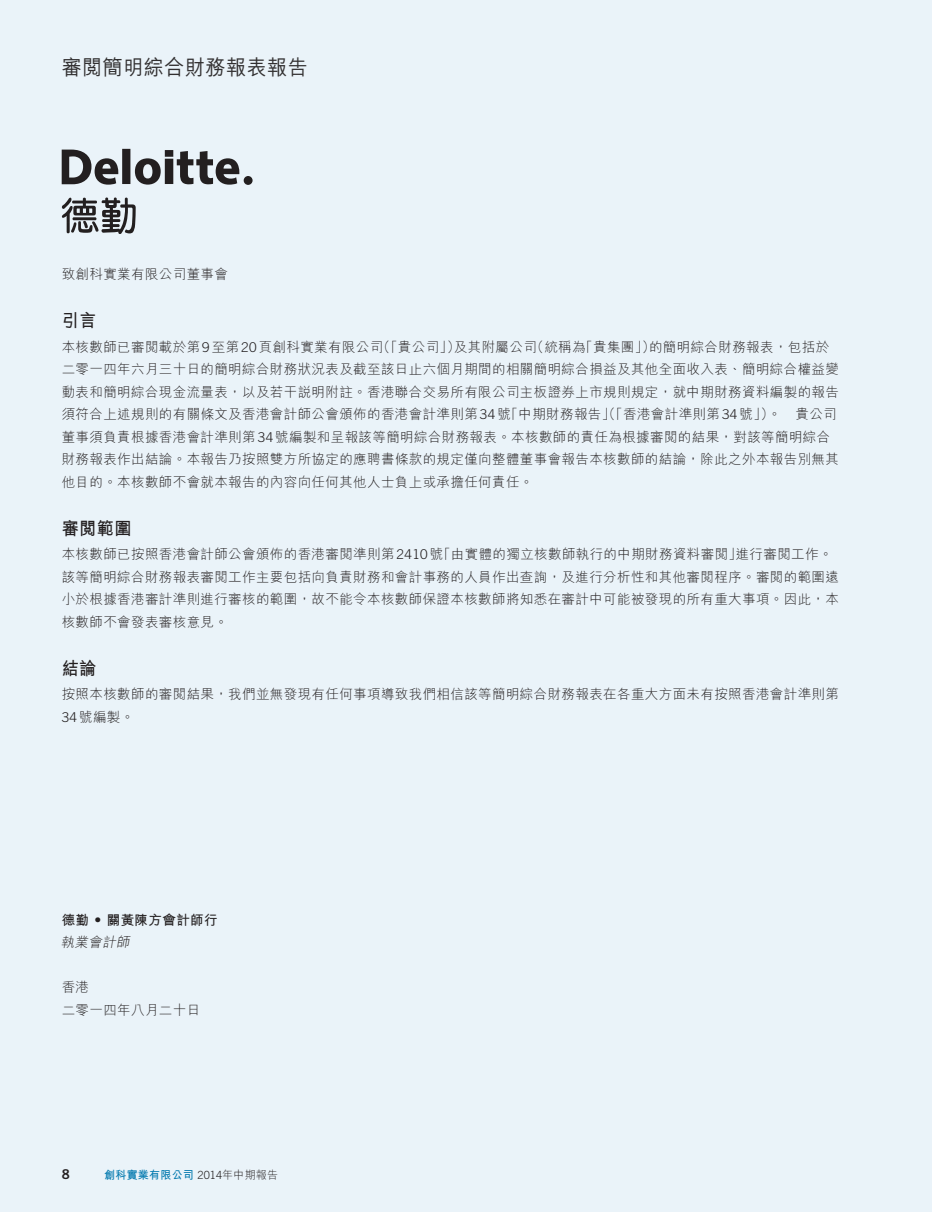
<style>
.page{position:relative;width:936px;height:1212px;background:#fff}
.page>*{position:absolute;margin:0;border:0;box-sizing:border-box;transform-origin:0 0}
.t1{font:500 21px "M Hei HK";letter-spacing:.03em;color:#312f30;scale:.95 1}
._3__標題{font:700 18px "M Hei HK";letter-spacing:.03em;color:#231f20;scale:.95 1}
._1__內文{font:300 13.5px/22.5px "M Hei HK";letter-spacing:.03em;color:#231f20}
._1__內文-2{font:700 13.5px "M Hei HK";letter-spacing:.03em;color:#231f20}
._1__內文-3{font:italic 300 13.5px "M Hei HK";color:#231f20}
.t2{font:13.5px "Trade Gothic LT Std Bd 2";color:#231f20}
.t3{font:700 11.25px "M Hei HK";letter-spacing:.025em;color:#0078ae}
.s1{font-family:"Trade Gothic LT Std"}
.s2{font-family:"Trade Gothic LT Std";font-weight:300;color:#231f20}
.s3{font-weight:300;color:#231f20}
</style>
<div class="page">
<div style="left:0;top:0;width:931px;height:1212px;background:#eaf3f9"></div>
<svg style="left:62px;top:149px;width:190px;height:36px"></svg>
<svg style="left:62px;top:197px;width:74px;height:37px"></svg>
<h1 class="t1" style="left:62px;top:52px;width:260px">審閱簡明綜合財務報表報告</h1>
<p class="_1__內文" style="left:62px;top:263px;width:168px">致創科實業有限公司董事會</p>
<p class="_3__標題" style="left:62px;top:307px;width:38px">引言</p>
<p class="_1__內文" style="left:62px;top:335px;width:778px">本核數師已審閱載於第<span class="s1">9</span>至第<span class="s1">20</span>頁創科實業有限公司（「貴公司」）及其附屬公司（統稱為「貴集團」）的簡明綜合財務報表，包括於二零一四年六月三十日的簡明綜合財務狀況表及截至該日止六個月期間的相關簡明綜合損益及其他全面收入表、簡明綜合權益變動表和簡明綜合現金流量表，以及若干說明附註。香港聯合交易所有限公司主板證券上市規則規定，就中期財務資料編製的報告須符合上述規則的有關條文及香港會計師公會頒佈的香港會計準則第<span class="s1">34</span>號「中期財務報告」（「香港會計準則第<span class="s1">34</span>號」）。 貴公司董事須負責根據香港會計準則第<span class="s1">34</span>號編製和呈報該等簡明綜合財務報表。本核數師的責任為根據審閱的結果，對該等簡明綜合財務報表作出結論。本報告乃按照雙方所協定的應聘書條款的規定僅向整體董事會報告本核數師的結論，除此之外本報告別無其他目的。本核數師不會就本報告的內容向任何其他人士負上或承擔任何責任。</p>
<p class="_3__標題" style="left:62px;top:515px;width:75px">審閱範圍</p>
<p class="_1__內文" style="left:62px;top:543px;width:778px">本核數師已按照香港會計師公會頒佈的香港審閱準則第<span class="s1">2410</span>號「由實體的獨立核數師執行的中期財務資料審閱」進行審閱工作。該等簡明綜合財務報表審閱工作主要包括向負責財務和會計事務的人員作出查詢，及進行分析性和其他審閱程序。審閱的範圍遠小於根據香港審計準則進行審核的範圍，故不能令本核數師保證本核數師將知悉在審計中可能被發現的所有重大事項。因此，本核數師不會發表審核意見。</p>
<p class="_3__標題" style="left:62px;top:655px;width:38px">結論</p>
<p class="_1__內文" style="left:62px;top:683px;width:778px">按照本核數師的審閱結果，我們並無發現有任何事項導致我們相信該等簡明綜合財務報表在各重大方面未有按照香港會計準則第<br><span class="s1">34</span>號編製。</p>
<p class="_1__內文-2" style="left:62px;top:910px;width:157px">德勤‧關黃陳方會計師行</p>
<p class="_1__內文-3" style="left:61px;top:935px;width:73px">執業會計師</p>
<p class="_1__內文" style="left:62px;top:975px;width:29px">香港</p>
<p class="_1__內文" style="left:62px;top:998px;width:140px">二零一四年八月二十日</p>
<p class="t2" style="left:62px;top:1166px;width:10px">8</p>
<p class="t3" style="left:104px;top:1167px;width:175px">創科實業有限公司 <span class="s2">2014</span><span class="s3">年中期報告</span></p>
</div>
